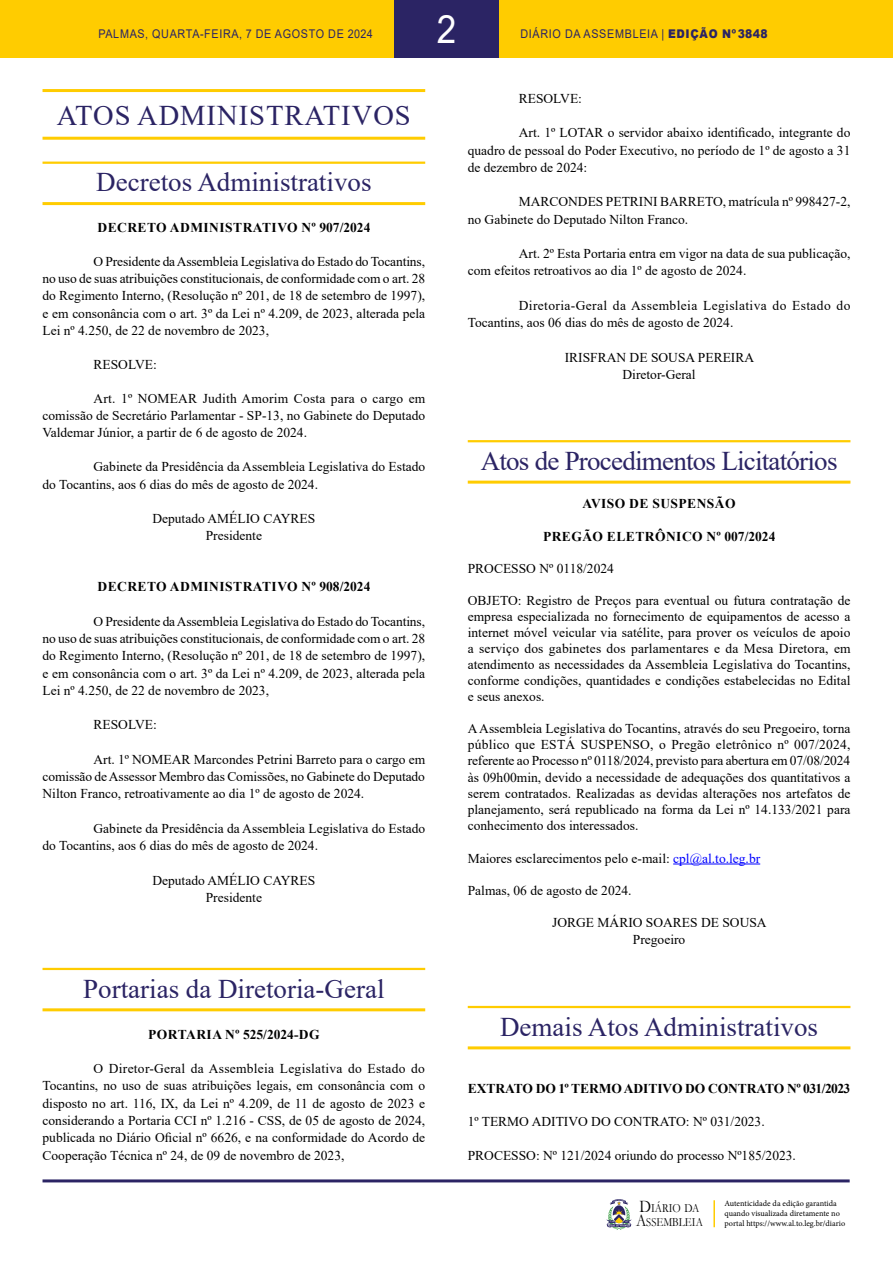
<style>
.page{position:relative;width:893px;height:1263px;background:#fff}
.page>*{position:absolute;margin:0;border:0;box-sizing:border-box;transform-origin:0 0}
.t1{font:39px "Arial";color:#fff;scale:.9 1}
.t2{font:28.5px "Times New Roman";letter-spacing:.035em;color:#2b2464}
.t3{font:27px "Times New Roman";color:#2b2464}
.t4{font:27px "Times New Roman";letter-spacing:-.03em;color:#2b2464}
.t5{font:13.5px/17.2px "Times New Roman";color:#000;text-align:justify}
.t6{font:700 13.5px "Times New Roman";letter-spacing:.02em;color:#000}
.t7{font:13.5px/17.2px "Times New Roman";letter-spacing:.025em;color:#000}
.t8{font:700 13.5px "Times New Roman";letter-spacing:-.005em;color:#000}
.t9{font:12.45px/14px "Garamond";color:#000;scale:.85 1}
.t10{font:12px "Arial";letter-spacing:.065em;color:#2b2464;scale:.9 1}
.t11{font:8.25px/9.9px "Minion Pro";color:#000}
.s1{font-weight:900}
.s2{color:#00f}
.s3{font-size:17.85px}
</style>
<div class="page">
<div style="left:0;top:0;width:893px;height:58px;background:#fc0"></div>
<hr style="left:43px;top:1179px;width:807px;height:3px;background:#2b2464">
<svg style="left:606px;top:1199px;width:26px;height:31px"></svg>
<div style="left:394px;top:0;width:105px;height:58px;background:#2b2464"></div>
<hr style="left:713px;top:1200px;width:2px;height:27px;background:#fc0">
<hr style="left:43px;top:89px;width:382px;height:3px;background:#fc0">
<hr style="left:43px;top:137px;width:382px;height:3px;background:#fc0">
<hr style="left:43px;top:162px;width:382px;height:2px;background:#fc0">
<hr style="left:43px;top:202px;width:382px;height:3px;background:#fc0">
<hr style="left:43px;top:968px;width:382px;height:2px;background:#fc0">
<hr style="left:43px;top:1008px;width:382px;height:3px;background:#fc0">
<hr style="left:468px;top:440px;width:382px;height:2px;background:#fc0">
<hr style="left:468px;top:481px;width:382px;height:3px;background:#fc0">
<hr style="left:673px;top:864px;width:87px;height:1px;background:#00f">
<hr style="left:468px;top:1006px;width:382px;height:2px;background:#fc0">
<hr style="left:468px;top:1046px;width:382px;height:3px;background:#fc0">
<h1 class="t1" style="left:437px;top:2px;width:23px">2</h1>
<p class="t10" style="left:98px;top:25px;width:306px">PALMAS, QUARTA-FEIRA, 7 DE AGOSTO DE 2024</p>
<p class="t10" style="left:520px;top:25px;width:276px">DIÁRIO DA ASSEMBLEIA | <span class="s1">EDIÇÃO Nº3848</span></p>
<h2 class="t2" style="left:57px;top:96px;width:355px">ATOS ADMINISTRATIVOS</h2>
<h3 class="t3" style="left:96px;top:163px;width:277px">Decretos Administrativos</h3>
<p class="t6" style="left:97px;top:218px;width:274px">DECRETO ADMINISTRATIVO Nº 907/2024</p>
<p class="t5" style="left:43px;top:253px;width:384px;text-indent:51px">O Presidente da Assembleia Legislativa do Estado do Tocantins, no uso de suas atribuições constitucionais, de conformidade com o art. 28 do Regimento Interno, (Resolução nº 201, de 18 de setembro de 1997), e em consonância com o art. 3º da Lei nº 4.209, de 2023, alterada pela Lei nº 4.250, de 22 de novembro de 2023,</p>
<p class="t5" style="left:94px;top:355px;width:65px">RESOLVE:</p>
<p class="t5" style="left:43px;top:390px;width:384px;text-indent:51px">Art. 1º NOMEAR Judith Amorim Costa para o cargo em comissão de Secretário Parlamentar - SP-13, no Gabinete do Deputado Valdemar Júnior, a partir de 6 de agosto de 2024.</p>
<p class="t5" style="left:43px;top:458px;width:384px;text-indent:51px">Gabinete da Presidência da Assembleia Legislativa do Estado do Tocantins, aos 6 dias do mês de agosto de 2024.</p>
<p class="t5" style="left:152px;top:509px;width:165px;text-align:center">Deputado AMÉLIO CAYRES<br>Presidente</p>
<p class="t6" style="left:97px;top:577px;width:274px">DECRETO ADMINISTRATIVO Nº 908/2024</p>
<p class="t5" style="left:43px;top:612px;width:384px;text-indent:51px">O Presidente da Assembleia Legislativa do Estado do Tocantins, no uso de suas atribuições constitucionais, de conformidade com o art. 28 do Regimento Interno, (Resolução nº 201, de 18 de setembro de 1997), e em consonância com o art. 3º da Lei nº 4.209, de 2023, alterada pela Lei nº 4.250, de 22 de novembro de 2023,</p>
<p class="t5" style="left:94px;top:716px;width:65px">RESOLVE:</p>
<p class="t5" style="left:43px;top:750px;width:384px;text-indent:51px">Art. 1º NOMEAR Marcondes Petrini Barreto para o cargo em comissão de Assessor Membro das Comissões, no Gabinete do Deputado Nilton Franco, retroativamente ao dia 1º de agosto de 2024.</p>
<p class="t5" style="left:43px;top:819px;width:384px;text-indent:51px">Gabinete da Presidência da Assembleia Legislativa do Estado do Tocantins, aos 6 dias do mês de agosto de 2024.</p>
<p class="t5" style="left:152px;top:871px;width:165px;text-align:center">Deputado AMÉLIO CAYRES<br>Presidente</p>
<h3 class="t3" style="left:83px;top:969px;width:303px">Portarias da Diretoria-Geral</h3>
<p class="t6" style="left:148px;top:1024px;width:173px">PORTARIA Nº 525/2024-DG</p>
<p class="t5" style="left:43px;top:1059px;width:384px;text-indent:51px">O Diretor-Geral da Assembleia Legislativa do Estado do Tocantins, no uso de suas atribuições legais, em consonância com o disposto no art. 116, IX, da Lei nº 4.209, de 11 de agosto de 2023 e considerando a Portaria CCI nº 1.216 - CSS, de 05 de agosto de 2024, publicada no Diário Oficial nº 6626, e na conformidade do Acordo de Cooperação Técnica nº 24, de 09 de novembro de 2023,</p>
<p class="t5" style="left:519px;top:89px;width:65px">RESOLVE:</p>
<p class="t5" style="left:468px;top:124px;width:384px;text-indent:51px">Art. 1º LOTAR o servidor abaixo identificado, integrante do quadro de pessoal do Poder Executivo, no período de 1º de agosto a 31 de dezembro de 2024:</p>
<p class="t5" style="left:468px;top:193px;width:384px;text-indent:51px">MARCONDES PETRINI BARRETO, matrícula nº 998427-2, no Gabinete do Deputado Nilton Franco.</p>
<p class="t5" style="left:468px;top:245px;width:384px;text-indent:51px">Art. 2º Esta Portaria entra em vigor na data de sua publicação, com efeitos retroativos ao dia 1º de agosto de 2024.</p>
<p class="t7" style="left:468px;top:296px;width:384px;text-indent:51px">Diretoria-Geral da Assembleia Legislativa do Estado do<br>Tocantins, aos 06 dias do mês de agosto de 2024.</p>
<p class="t5" style="left:565px;top:348px;width:191px;text-align:center">IRISFRAN DE SOUSA PEREIRA<br>Diretor-Geral</p>
<h3 class="t4" style="left:481px;top:442px;width:358px">Atos de Procedimentos Licitatórios</h3>
<p class="t6" style="left:582px;top:494px;width:155px">AVISO DE SUSPENSÃO</p>
<p class="t6" style="left:543px;top:526px;width:234px">PREGÃO ELETRÔNICO Nº 007/2024</p>
<p class="t5" style="left:468px;top:559px;width:148px">PROCESSO Nº 0118/2024</p>
<p class="t5" style="left:468px;top:592px;width:384px;line-height:16px">OBJETO: Registro de Preços para eventual ou futura contratação de empresa especializada no fornecimento de equipamentos de acesso a internet móvel veicular via satélite, para prover os veículos de apoio a serviço dos gabinetes dos parlamentares e da Mesa Diretora, em atendimento as necessidades da Assembleia Legislativa do Tocantins, conforme condições, quantidades e condições estabelecidas no Edital e seus anexos.</p>
<p class="t5" style="left:468px;top:720px;width:384px;line-height:16.2px">A Assembleia Legislativa do Tocantins, através do seu Pregoeiro, torna público que ESTÁ SUSPENSO, o Pregão eletrônico nº 007/2024, referente ao Processo nº 0118/2024, previsto para abertura em 07/08/2024 às 09h00min, devido a necessidade de adequações dos quantitativos a serem contratados. Realizadas as devidas alterações nos artefatos de planejamento, será republicado na forma da Lei nº 14.133/2021 para conhecimento dos interessados.</p>
<p class="t5" style="left:468px;top:849px;width:294px">Maiores esclarecimentos pelo e-mail: <span class="s2">cpl@al.to.leg.br</span></p>
<p class="t5" style="left:468px;top:881px;width:165px">Palmas, 06 de agosto de 2024.</p>
<p class="t5" style="left:552px;top:914px;width:216px;line-height:16.2px;text-align:center">JORGE MÁRIO SOARES DE SOUSA<br>Pregoeiro</p>
<h3 class="t3" style="left:500px;top:1007px;width:320px">Demais Atos Administrativos</h3>
<p class="t8" style="left:468px;top:1078px;width:384px">EXTRATO DO 1º TERMO ADITIVO DO CONTRATO Nº 031/2023</p>
<p class="t5" style="left:468px;top:1112px;width:298px">1º TERMO ADITIVO DO CONTRATO: Nº 031/2023.</p>
<p class="t5" style="left:468px;top:1146px;width:330px">PROCESSO: Nº 121/2024 oriundo do processo Nº185/2023.</p>
<p class="t9" style="left:636px;top:1201px;width:80px"><span class="s3">D</span>IÁRIO DA<br><span class="s3">A</span>SSEMBLEIA</p>
<p class="t11" style="left:724px;top:1199px;width:122px">Autenticidade da edição garantida quando visualizada diretamente no portal https://www.al.to.leg.br/diario</p>
</div>
